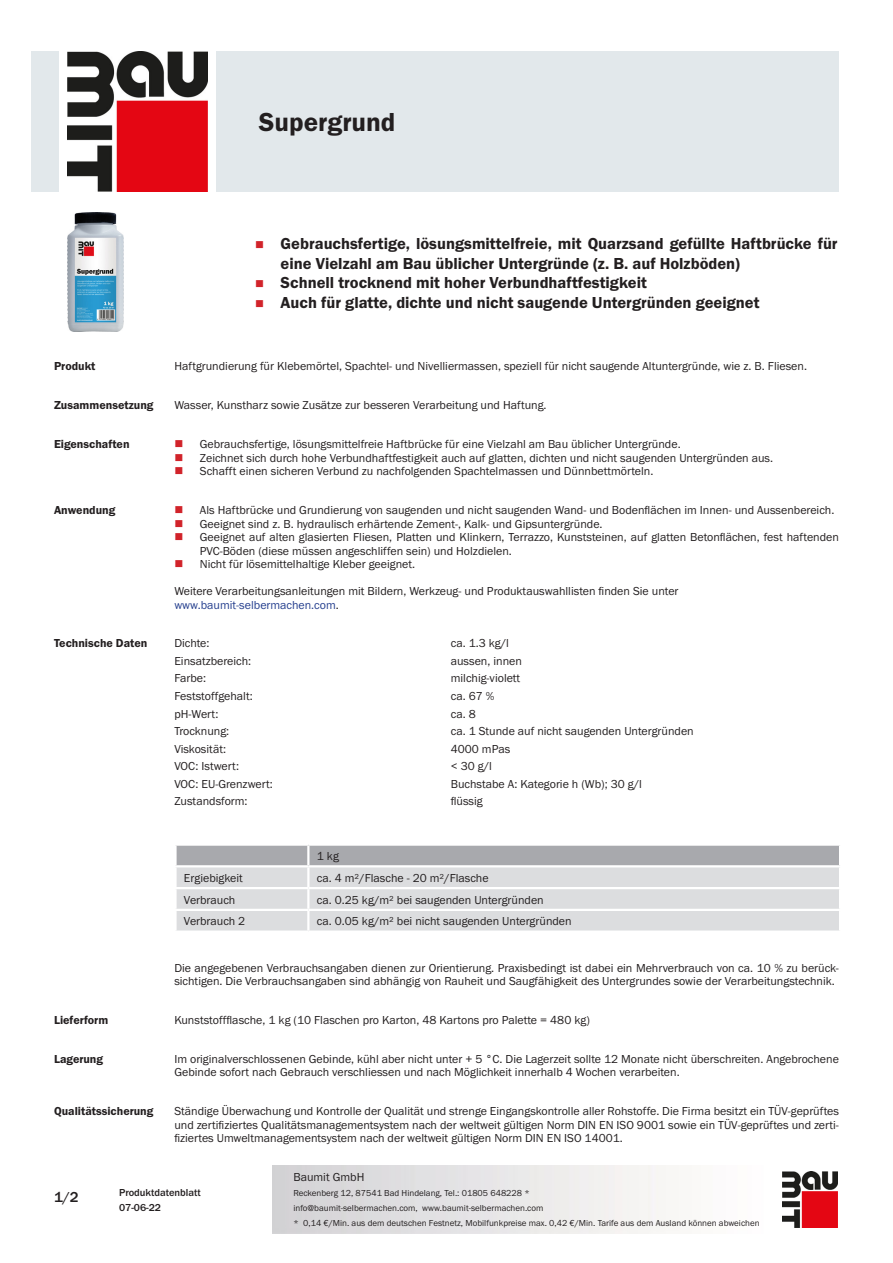
<style>
.page{position:relative;width:893px;height:1263px;background:#fff}
.page>*{position:absolute;margin:0;border:0;box-sizing:border-box;transform-origin:0 0}
.PDS_Produktname{font:27px "BM Franklin Gothic URW Dem";color:#231f20}
.t1{font:16.5px/19.5px "BM Franklin Gothic URW Dem";color:#231f20}
.t2{font:500 15px "BM Franklin Gothic URW";color:#231f20}
.PDS_Standard{font:12px/13.5px "BM Franklin Gothic URW Boo";color:#231f20}
.PDS_Standard_linksbü{font:12px "BM Franklin Gothic URW Boo";color:#231f20}
.PDS_Header{font:12px "BM Franklin Gothic URW Dem";color:#231f20}
.PDS_Standard-2{font:12px "BM Franklin Gothic URW Boo";color:#253f8e}
.t3{font:500 10.5px/15px "BM Franklin Gothic URW";color:#231f20}
.t4{font:9px/15px "BM Franklin Gothic URW Boo";color:#231f20}
.s1{color:#231f20}
</style>
<div class="page">
<img style="left:782px;top:1171px;width:56px;height:56px">
<div style="left:32px;top:51px;width:27px;height:140px;background:#e2e8eb"></div>
<img style="left:68px;top:51px;width:139px;height:140px">
<div style="left:216px;top:51px;width:623px;height:140px;background:#e2e8eb"></div>
<img style="left:68px;top:213px;width:55px;height:119px">
<svg style="left:176px;top:845px;width:664px;height:86px;background:#d3d4d6"></svg>
<hr style="left:308px;top:930px;width:533px;height:3px;background:#fff">
<p class="PDS_Produktname" style="left:259px;top:106px;width:138px">Supergrund</p>
<p class="t1" style="left:281px;top:234px;width:558px">Gebrauchsfertige, lösungsmittelfreie, mit Quarzsand gefüllte Haftbrücke für eine Vielzahl am Bau üblicher Untergründe (z. B. auf Holzböden)</p>
<p class="t1" style="left:281px;top:273px;width:368px">Schnell trocknend mit hoher Verbundhaftfestigkeit</p>
<p class="t1" style="left:281px;top:293px;width:480px">Auch für glatte, dichte und nicht saugende Untergründen geeignet</p>
<p class="PDS_Header" style="left:54px;top:359px;width:43px">Produkt</p>
<p class="PDS_Standard" style="left:174px;top:360px;width:634px">Haftgrundierung für Klebemörtel, Spachtel- und Nivelliermassen, speziell für nicht saugende Altuntergründe, wie z. B. Fliesen.</p>
<p class="PDS_Header" style="left:54px;top:398px;width:101px">Zusammensetzung</p>
<p class="PDS_Standard" style="left:174px;top:399px;width:374px">Wasser, Kunstharz sowie Zusätze zur besseren Verarbeitung und Haftung.</p>
<p class="PDS_Header" style="left:54px;top:437px;width:77px">Eigenschaften</p>
<p class="PDS_Standard" style="left:200px;top:438px;width:482px">Gebrauchsfertige, lösungsmittelfreie Haftbrücke für eine Vielzahl am Bau üblicher Untergründe.</p>
<p class="PDS_Standard" style="left:200px;top:451px;width:575px">Zeichnet sich durch hohe Verbundhaftfestigkeit auch auf glatten, dichten und nicht saugenden Untergründen aus.</p>
<p class="PDS_Standard" style="left:200px;top:465px;width:455px">Schafft einen sicheren Verbund zu nachfolgenden Spachtelmassen und Dünnbettmörteln.</p>
<p class="PDS_Header" style="left:54px;top:503px;width:63px">Anwendung</p>
<p class="PDS_Standard" style="left:200px;top:504px;width:636px">Als Haftbrücke und Grundierung von saugenden und nicht saugenden Wand- und Bodenflächen im Innen- und Aussenbereich.</p>
<p class="PDS_Standard" style="left:200px;top:517px;width:404px">Geeignet sind z. B. hydraulisch erhärtende Zement-, Kalk- und Gipsuntergründe.</p>
<p class="PDS_Standard" style="left:200px;top:531px;width:641px">Geeignet auf alten glasierten Fliesen, Platten und Klinkern, Terrazzo, Kunststeinen, auf glatten Betonflächen, fest haftenden<br>PVC-Böden (diese müssen angeschliffen sein) und Holzdielen.</p>
<p class="PDS_Standard" style="left:200px;top:558px;width:217px">Nicht für lösemittelhaltige Kleber geeignet.</p>
<p class="PDS_Standard" style="left:174px;top:585px;width:506px">Weitere Verarbeitungsanleitungen mit Bildern, Werkzeug- und Produktauswahllisten finden Sie unter</p>
<p class="PDS_Standard-2" style="left:174px;top:597px;width:166px">www.baumit-selbermachen.com<span class="s1">.</span></p>
<p class="PDS_Header" style="left:54px;top:636px;width:95px">Technische Daten</p>
<p class="PDS_Standard_linksbü" style="left:174px;top:636px;width:37px">Dichte:</p>
<p class="PDS_Standard_linksbü" style="left:451px;top:636px;width:60px">ca. 1.3 kg/l</p>
<p class="PDS_Standard_linksbü" style="left:174px;top:653px;width:78px">Einsatzbereich:</p>
<p class="PDS_Standard_linksbü" style="left:451px;top:653px;width:73px">aussen, innen</p>
<p class="PDS_Standard_linksbü" style="left:174px;top:671px;width:33px">Farbe:</p>
<p class="PDS_Standard_linksbü" style="left:451px;top:671px;width:71px">milchig-violett</p>
<p class="PDS_Standard_linksbü" style="left:174px;top:688px;width:80px">Feststoffgehalt:</p>
<p class="PDS_Standard_linksbü" style="left:451px;top:688px;width:45px">ca. 67 %</p>
<p class="PDS_Standard_linksbü" style="left:174px;top:706px;width:46px">pH-Wert:</p>
<p class="PDS_Standard_linksbü" style="left:451px;top:706px;width:26px">ca. 8</p>
<p class="PDS_Standard_linksbü" style="left:174px;top:723px;width:56px">Trocknung:</p>
<p class="PDS_Standard_linksbü" style="left:451px;top:723px;width:244px">ca. 1 Stunde auf nicht saugenden Untergründen</p>
<p class="PDS_Standard_linksbü" style="left:174px;top:741px;width:53px">Viskosität:</p>
<p class="PDS_Standard_linksbü" style="left:451px;top:741px;width:61px">4000 mPas</p>
<p class="PDS_Standard_linksbü" style="left:174px;top:759px;width:66px">VOC: Istwert:</p>
<p class="PDS_Standard_linksbü" style="left:451px;top:759px;width:43px">&lt; 30 g/l</p>
<p class="PDS_Standard_linksbü" style="left:174px;top:776px;width:100px">VOC: EU-Grenzwert:</p>
<p class="PDS_Standard_linksbü" style="left:451px;top:776px;width:193px">Buchstabe A: Kategorie h (Wb); 30 g/l</p>
<p class="PDS_Standard_linksbü" style="left:174px;top:794px;width:75px">Zustandsform:</p>
<p class="PDS_Standard_linksbü" style="left:451px;top:794px;width:34px">flüssig</p>
<p class="PDS_Standard_linksbü" style="left:317px;top:848px;width:24px">1 kg</p>
<p class="PDS_Standard_linksbü" style="left:184px;top:870px;width:60px">Ergiebigkeit</p>
<p class="PDS_Standard_linksbü" style="left:317px;top:870px;width:173px">ca. 4 m²/Flasche - 20 m²/Flasche</p>
<p class="PDS_Standard_linksbü" style="left:184px;top:892px;width:53px">Verbrauch</p>
<p class="PDS_Standard_linksbü" style="left:317px;top:892px;width:228px">ca. 0.25 kg/m² bei saugenden Untergründen</p>
<p class="PDS_Standard_linksbü" style="left:184px;top:914px;width:63px">Verbrauch 2</p>
<p class="PDS_Standard_linksbü" style="left:317px;top:914px;width:256px">ca. 0.05 kg/m² bei nicht saugenden Untergründen</p>
<p class="PDS_Standard" style="left:174px;top:961px;width:666px">Die angegebenen Verbrauchsangaben dienen zur Orientierung. Praxisbedingt ist dabei ein Mehrverbrauch von ca. 10 % zu berück&shy;sichtigen. Die Verbrauchsangaben sind abhängig von Rauheit und Saugfähigkeit des Untergrundes sowie der Verarbeitungstechnik.</p>
<p class="PDS_Header" style="left:54px;top:1013px;width:56px">Lieferform</p>
<p class="PDS_Standard" style="left:174px;top:1013px;width:417px">Kunststoffflasche, 1 kg (10 Flaschen pro Karton, 48 Kartons pro Palette = 480 kg)</p>
<p class="PDS_Header" style="left:54px;top:1051px;width:51px">Lagerung</p>
<p class="PDS_Standard" style="left:174px;top:1052px;width:666px">Im originalverschlossenen Gebinde, kühl aber nicht unter + 5 °C. Die Lagerzeit sollte 12 Monate nicht überschreiten. Angebrochene<br>Gebinde sofort nach Gebrauch verschliessen und nach Möglichkeit innerhalb 4 Wochen verarbeiten.</p>
<p class="PDS_Header" style="left:54px;top:1104px;width:101px">Qualitätssicherung</p>
<p class="PDS_Standard" style="left:174px;top:1105px;width:666px;text-align:justify">Ständige Überwachung und Kontrolle der Qualität und strenge Eingangskontrolle aller Rohstoffe. Die Firma besitzt ein TÜV-geprüftes und zertifiziertes Qualitätsmanagementsystem nach der weltweit gültigen Norm DIN EN ISO 9001 sowie ein TÜV-geprüftes und zerti&shy;fiziertes Umweltmanagementsystem nach der weltweit gültigen Norm DIN EN ISO 14001.</p>
<p class="t2" style="left:54px;top:1188px;width:26px">1/2</p>
<p class="t3" style="left:119px;top:1185px;width:83px">Produktdatenblatt<br>07-06-22</p>
<p class="PDS_Standard" style="left:293px;top:1170px;width:73px">Baumit GmbH</p>
<p class="t4" style="left:293px;top:1186px;width:468px">Reckenberg 12, 87541 Bad Hindelang, Tel.: 01805 648228 *<br>info@baumit-selbermachen.com, www.baumit-selbermachen.com<br>* 0,14 €/Min. aus dem deutschen Festnetz, Mobilfunkpreise max. 0,42 €/Min. Tarife aus dem Ausland können abweichen</p>
</div>
